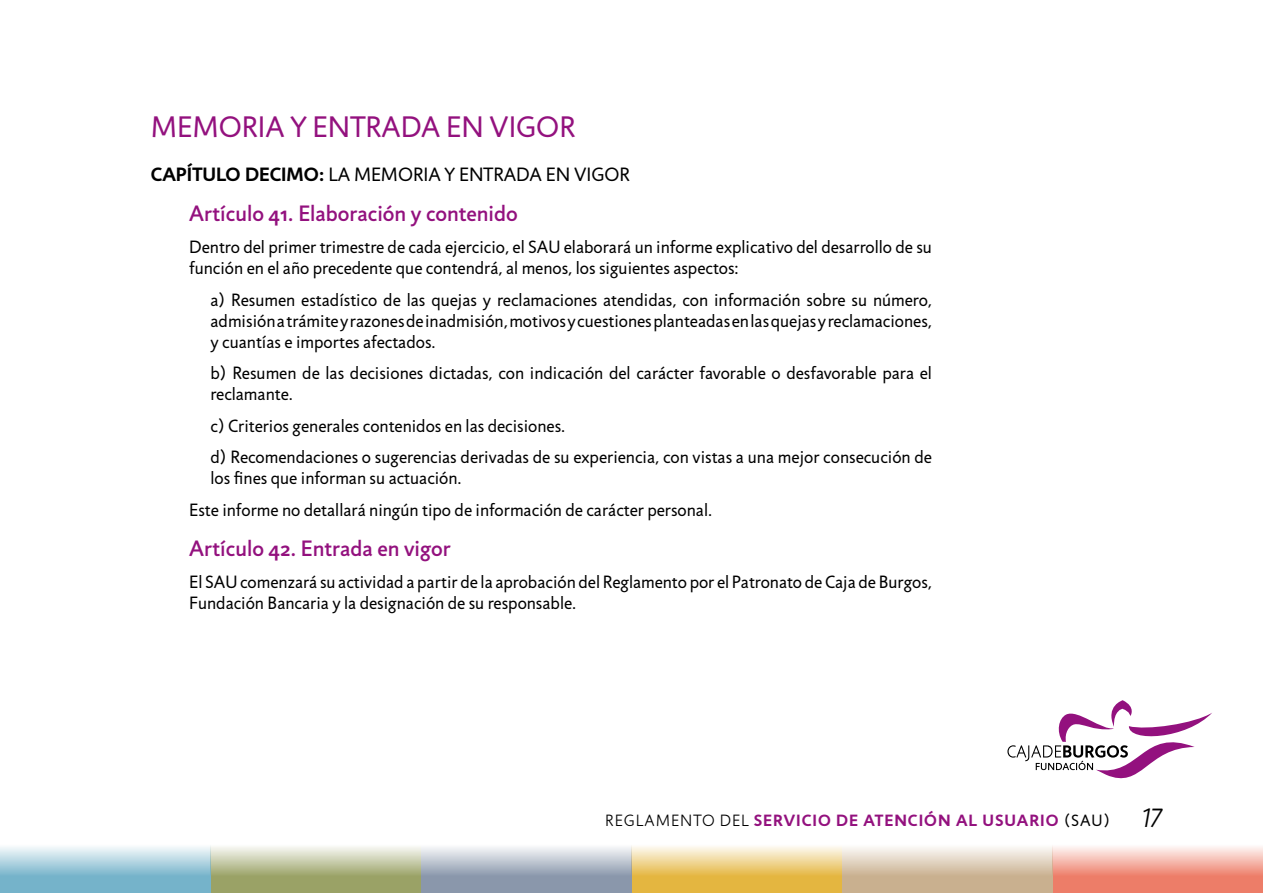
<style>
.page{position:relative;width:1263px;height:893px;background:#fff}
.page>*{position:absolute;margin:0;border:0;box-sizing:border-box;transform-origin:0 0}
.t1{font:30px "Jigsaw";color:#93117e}
.t2{font:500 22.5px "Jigsaw";color:#93117e}
.t3{font:19.5px "Jigsaw";color:#000}
.t4{font:18px/21px "Jigsaw";color:#000}
.t5{font:700 16.5px "Jigsaw";letter-spacing:.06em;color:#93117e}
.s1{font-weight:700}
.s2{font-weight:300;color:#000}
.s3{font-weight:400;color:#000}
.s4{font-weight:300;font-style:italic;font-size:27px;color:#000}
</style>
<div class="page">
<svg style="left:1052px;top:846px;width:211px;height:47px;background:#f2a496"></svg>
<svg style="left:842px;top:847px;width:210px;height:46px;background:#d8c6af"></svg>
<svg style="left:631px;top:846px;width:211px;height:47px;background:#ebcc7a"></svg>
<svg style="left:421px;top:847px;width:210px;height:46px;background:#abb5c3"></svg>
<svg style="left:210px;top:846px;width:211px;height:47px;background:#b8be95"></svg>
<svg style="left:0;top:847px;width:210px;height:46px;background:#9dc9d9"></svg>
<svg style="left:1007px;top:700px;width:205px;height:79px"></svg>
<h1 class="t1" style="left:151px;top:110px;width:426px">MEMORIA Y ENTRADA EN VIGOR</h1>
<p class="t3" style="left:151px;top:163px;width:480px"><span class="s1">CAPÍTULO DECIMO:</span> LA MEMORIA Y ENTRADA EN VIGOR</p>
<p class="t2" style="left:189px;top:200px;width:330px">Artículo 41. Elaboración y contenido</p>
<p class="t4" style="left:189px;top:236px;width:744px">Dentro del primer trimestre de cada ejercicio, el SAU elaborará un informe explicativo del desarrollo de su función en el año precedente que contendrá, al menos, los siguientes aspectos:</p>
<p class="t4" style="left:210px;top:289px;width:723px;text-align:justify">a) Resumen estadístico de las quejas y reclamaciones atendidas, con información sobre su número, admisión a trámite y razones de inadmisión, motivos y cuestiones planteadas en las quejas y reclamaciones, y cuantías e importes afectados.</p>
<p class="t4" style="left:210px;top:363px;width:723px">b) Resumen de las decisiones dictadas, con indicación del carácter favorable o desfavorable para el reclamante.</p>
<p class="t4" style="left:210px;top:410px;width:723px;line-height:31.7px">c) Criterios generales contenidos en las decisiones.<br>d) Recomendaciones o sugerencias derivadas de su experiencia, con vistas a una mejor consecución de</p>
<p class="t4" style="left:189px;top:463px;width:524px;line-height:31.7px;text-indent:21px">los fines que informan su actuación.<br>Este informe no detallará ningún tipo de información de carácter personal.</p>
<p class="t2" style="left:189px;top:535px;width:263px">Artículo 42. Entrada en vigor</p>
<p class="t4" style="left:189px;top:571px;width:744px">El SAU comenzará su actividad a partir de la aprobación del Reglamento por el Patronato de Caja de Burgos,<br>Fundación Bancaria y la designación de su responsable.</p>
<p class="t5" style="left:605px;top:811px;width:558px"><span class="s2">REGLAMENTO DEL</span> SERVICIO DE ATENCIÓN AL USUARIO <span class="s3">(SAU)</span> <span class="s4">17</span></p>
</div>
